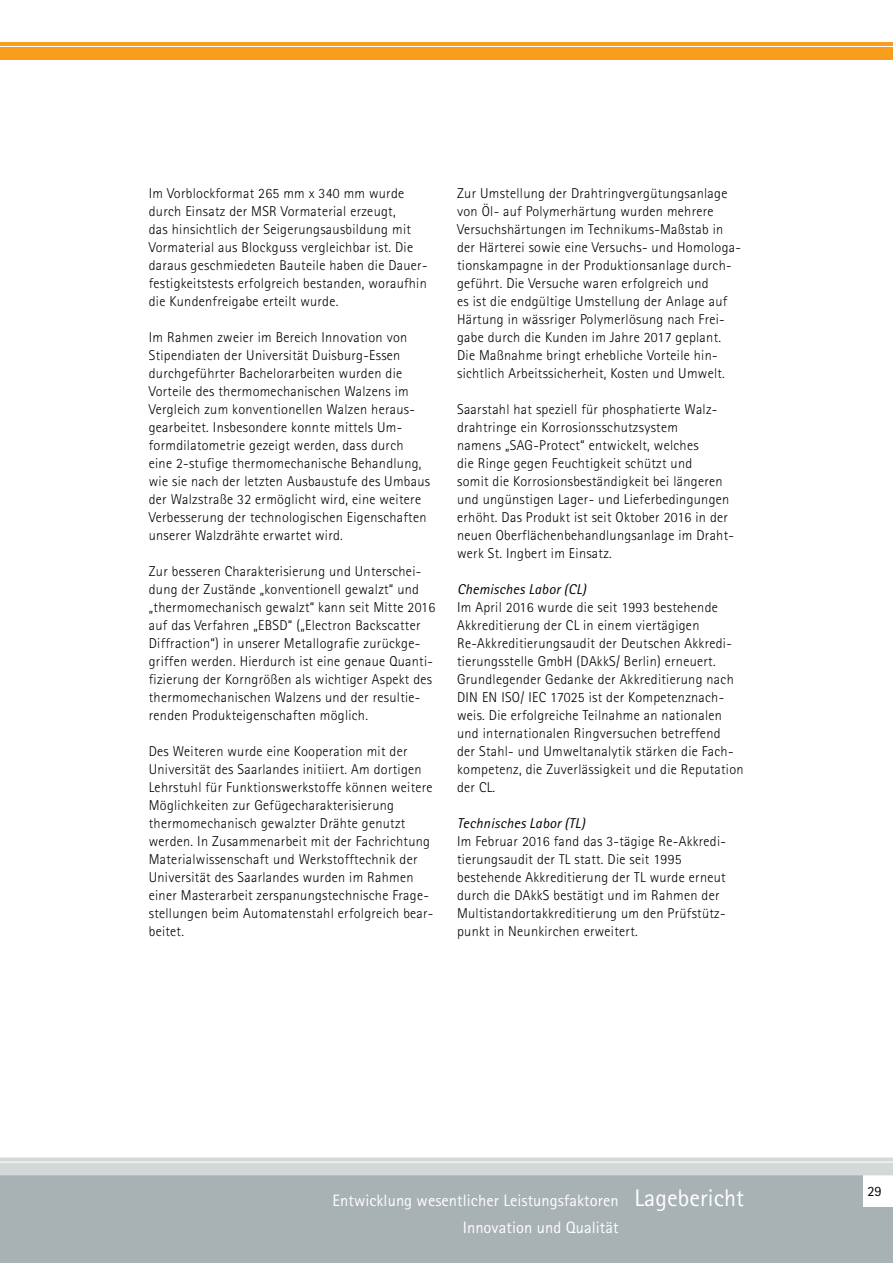
<style>
.page{position:relative;width:893px;height:1263px;background:#fff}
.page>*{position:absolute;margin:0;border:0;box-sizing:border-box;transform-origin:0 0}
.t1{font:16.5px/27px "Agfa Rotis Sans Serif";letter-spacing:.005em;color:#fff;text-align:center}
.t2{font:300 14.25px/18px "Agfa Rotis Sans Serif";letter-spacing:.02em;color:#000}
.t3{font:italic 14.25px "Agfa Rotis Sans Serif";letter-spacing:.02em;color:#000}
.t4{font:14.25px "Agfa Rotis Sans Serif";color:#000}
.s1{font-size:24px}
</style>
<div class="page">
<div style="left:0;top:1173px;width:893px;height:90px;background:#a8b1b4"></div>
<div style="left:863px;top:1175px;width:30px;height:31px;background:#fff"></div>
<svg style="left:0;top:1158px;width:893px;height:17px;background:#d5dadb"></svg>
<hr style="left:0;top:42px;width:893px;height:4px;background:#f99d1c">
<div style="left:0;top:47px;width:893px;height:13px;background:#f99d1c"></div>
<p class="t2" style="left:149px;top:184px;width:280px">Im Vorblockformat 265 mm x 340 mm wurde durch Einsatz der MSR Vormaterial erzeugt,<br>das hinsichtlich der Seigerungsausbildung mit Vormaterial aus Blockguss vergleichbar ist. Die daraus geschmiedeten Bauteile haben die Dauer&shy;festigkeitstests erfolgreich bestanden, woraufhin die Kundenfreigabe erteilt wurde.</p>
<p class="t2" style="left:149px;top:328px;width:283px">Im Rahmen zweier im Bereich Innovation von Stipendiaten der Universität Duisburg-Essen durchgeführter Bachelorarbeiten wurden die Vorteile des thermomechanischen Walzens im Vergleich zum konventionellen Walzen heraus&shy;gearbeitet. Insbesondere konnte mittels Um&shy;formdilatometrie gezeigt werden, dass durch eine 2-stufige thermomechanische Behandlung, wie sie nach der letzten Ausbaustufe des Umbaus der Walzstraße 32 ermöglicht wird, eine weitere Verbesserung der technologischen Eigenschaften unserer Walzdrähte erwartet wird.</p>
<p class="t2" style="left:149px;top:562px;width:288px">Zur besseren Charakterisierung und Unterschei&shy;dung der Zustände „konventionell gewalzt“ und „thermomechanisch gewalzt“ kann seit Mitte 2016 auf das Verfahren „EBSD“ („Electron Backscatter Diffraction“) in unserer Metallografie zurückge&shy;griffen werden. Hierdurch ist eine genaue Quanti&shy;fizierung der Korngrößen als wichtiger Aspekt des thermomechanischen Walzens und der resultie&shy;renden Produkteigenschaften möglich.</p>
<p class="t2" style="left:149px;top:742px;width:286px">Des Weiteren wurde eine Kooperation mit der Universität des Saarlandes initiiert. Am dortigen Lehrstuhl für Funktionswerkstoffe können weitere Möglichkeiten zur Gefügecharakterisierung thermomechanisch gewalzter Drähte genutzt werden. In Zusammenarbeit mit der Fachrichtung Materialwissenschaft und Werkstofftechnik der Universität des Saarlandes wurden im Rahmen einer Masterarbeit zerspanungstechnische Frage&shy;stellungen beim Automatenstahl erfolgreich bear&shy;beitet.</p>
<p class="t2" style="left:457px;top:184px;width:285px">Zur Umstellung der Drahtringvergütungsanlage von Öl- auf Polymerhärtung wurden mehrere Versuchshärtungen im Technikums-Maßstab in der Härterei sowie eine Versuchs- und Homologa&shy;tionskampagne in der Produktionsanlage durch&shy;geführt. Die Versuche waren erfolgreich und<br>es ist die endgültige Umstellung der Anlage auf Härtung in wässriger Polymerlösung nach Frei&shy;gabe durch die Kunden im Jahre 2017 geplant.<br>Die Maßnahme bringt erhebliche Vorteile hin&shy;sichtlich Arbeitssicherheit, Kosten und Umwelt.</p>
<p class="t2" style="left:457px;top:400px;width:278px">Saarstahl hat speziell für phosphatierte Walz&shy;drahtringe ein Korrosionsschutzsystem<br>namens „SAG-Protect“ entwickelt, welches<br>die Ringe gegen Feuchtigkeit schützt und<br>somit die Korrosionsbeständigkeit bei längeren und ungünstigen Lager- und Lieferbedingungen erhöht. Das Produkt ist seit Oktober 2016 in der neuen Oberflächenbehandlungsanlage im Draht&shy;werk St. Ingbert im Einsatz.</p>
<p class="t3" style="left:457px;top:581px;width:130px">Chemisches Labor (CL)</p>
<p class="t2" style="left:457px;top:598px;width:288px">Im April 2016 wurde die seit 1993 bestehende Akkreditierung der CL in einem viertägigen Re-Akkreditierungsaudit der Deutschen Akkredi&shy;tierungsstelle GmbH (DAkkS/ Berlin) erneuert.<br>Grundlegender Gedanke der Akkreditierung nach DIN EN ISO/ IEC 17025 ist der Kompetenznach&shy;weis. Die erfolgreiche Teilnahme an nationalen und internationalen Ringversuchen betreffend<br>der Stahl- und Umweltanalytik stärken die Fach&shy;kompetenz, die Zuverlässigkeit und die Reputation der CL.</p>
<p class="t3" style="left:457px;top:815px;width:129px">Technisches Labor (TL)</p>
<p class="t2" style="left:457px;top:832px;width:270px">Im Februar 2016 fand das 3-tägige Re-Akkredi&shy;tierungsaudit der TL statt. Die seit 1995 bestehende Akkreditierung der TL wurde erneut durch die DAkkS bestätigt und im Rahmen der Multistandortakkreditierung um den Prüfstütz&shy;punkt in Neunkirchen erweitert.</p>
<p class="t1" style="left:332px;top:1186px;width:413px">Entwicklung wesentlicher Leistungsfaktoren <span class="s1">Lagebericht<br></span>Innovation und Qualität</p>
<p class="t4" style="left:867px;top:1182px;width:16px">29</p>
</div>
